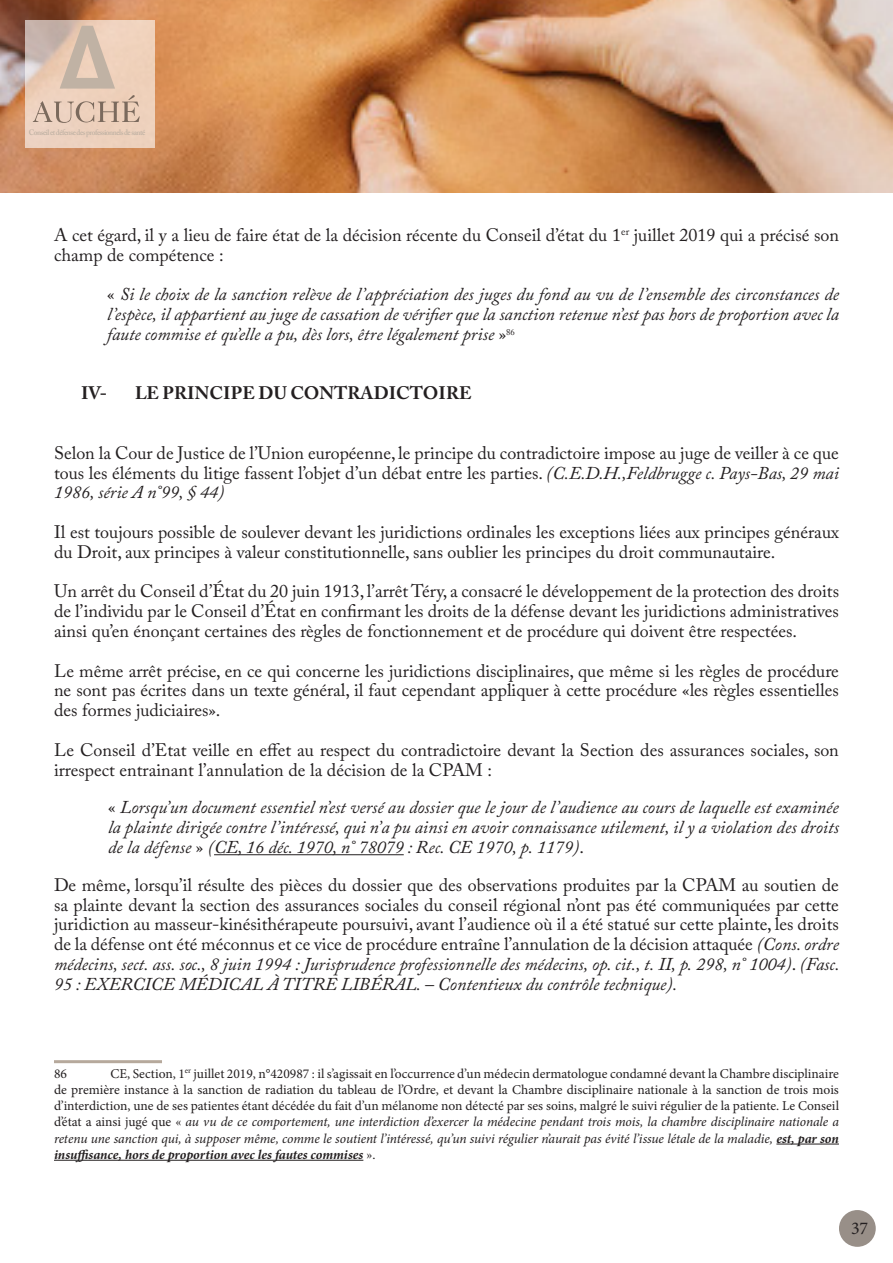
<style>
.page{position:relative;width:893px;height:1263px;background:#fff}
.page>*{position:absolute;margin:0;border:0;box-sizing:border-box;transform-origin:0 0}
.t1{font:18px/19.8px "Adobe Caslon Pro";color:#231f20;text-align:justify}
.t2{font:italic 18px/19.8px "Adobe Caslon Pro";color:#231f20;text-align:justify}
.t3{font:700 18px "Adobe Caslon Pro";color:#231f20}
.t4{font:18px "Minion Pro";color:#231f20}
.Style_de_paragraphe_2{font:13.5px/16.2px "Minion Pro";color:#231f20;text-align:justify}
.t5{font:600 7.95px "Adobe Caslon Pro";letter-spacing:-.06em;color:#c0b2a4;scale:.93 1}
.s1{font-style:normal}
.s2{font-style:italic}
.s3{font-weight:700;font-style:italic}
</style>
<div class="page">
<img style="left:0;top:0;width:893px;height:193px">
<div style="left:839px;top:1210px;width:37px;height:37px;background:#988f88;border-radius:50%"></div>
<svg style="left:26px;top:21px;width:129px;height:127px;background:#e7ccb9"></svg>
<svg style="left:60px;top:26px;width:55px;height:63px;background:#d5bfad"></svg>
<svg style="left:33px;top:95px;width:107px;height:28px;background:#d7bdaa"></svg>
<hr style="left:214px;top:854px;width:190px;height:1px;background:#231f20">
<hr style="left:54px;top:1060px;width:108px;height:3px;background:#b6a99c">
<hr style="left:776px;top:1144px;width:63px;height:1px;background:#231f20">
<hr style="left:54px;top:1160px;width:309px;height:1px;background:#231f20">
<p class="t5" style="left:29px;top:128px;width:127px">Conseil et défense des professionnels de santé</p>
<p class="t1" style="left:54px;top:225px;width:786px">A cet égard, il y a lieu de faire état de la décision récente du Conseil d’état du 1<sup>er</sup> juillet 2019 qui a précisé son champ de compétence :</p>
<p class="t2" style="left:107px;top:284px;width:733px"><span class="s1">«</span> Si le choix de la sanction relève de l’appréciation des juges du fond au vu de l’ensemble des circonstances de l’espèce, il appartient au juge de cassation de vérifier que la sanction retenue n’est pas hors de proportion avec la faute commise et qu’elle a pu, dès lors, être légalement prise <span class="s1">»</span><sup>86</sup></p>
<p class="t3" style="left:81px;top:382px;width:27px">IV-</p>
<p class="t3" style="left:135px;top:382px;width:338px">LE PRINCIPE DU CONTRADICTOIRE</p>
<p class="t1" style="left:54px;top:443px;width:786px">Selon la Cour de Justice de l’Union européenne, le principe du contradictoire impose au juge de veiller à ce que tous les éléments du litige fassent l’objet d’un débat entre les parties. <span class="s2">(C.E.D.H.,Feldbrugge c. Pays-Bas, 29 mai 1986, série A n°99, § 44)</span></p>
<p class="t1" style="left:54px;top:522px;width:786px">Il est toujours possible de soulever devant les juridictions ordinales les exceptions liées aux principes généraux du Droit, aux principes à valeur constitutionnelle, sans oublier les principes du droit communautaire.</p>
<p class="t1" style="left:54px;top:581px;width:787px">Un arrêt du Conseil d’État du 20 juin 1913, l’arrêt Téry, a consacré le développement de la protection des droits de l’individu par le Conseil d’État en confirmant les droits de la défense devant les juridictions administratives ainsi qu’en énonçant certaines des règles de fonctionnement et de procédure qui doivent être respectées.</p>
<p class="t1" style="left:54px;top:660px;width:786px">Le même arrêt précise, en ce qui concerne les juridictions disciplinaires, que même si les règles de procédure ne sont pas écrites dans un texte général, il faut cependant appliquer à cette procédure «les règles essentielles des formes judiciaires».</p>
<p class="t1" style="left:54px;top:740px;width:786px">Le Conseil d’Etat veille en effet au respect du contradictoire devant la Section des assurances sociales, son irrespect entrainant l’annulation de la décision de la CPAM :</p>
<p class="t2" style="left:108px;top:797px;width:732px"><span class="s1">«</span> Lorsqu’un document essentiel n’est versé au dossier que le jour de l’audience au cours de laquelle est examinée la plainte dirigée contre l’intéressé, qui n’a pu ainsi en avoir connaissance utilement, il y a violation des droits de la défense <span class="s1">»</span> (CE, 16 déc. 1970, n° 78079 : Rec. CE 1970, p. 1179)<span class="s1">.</span></p>
<p class="t1" style="left:54px;top:875px;width:787px">De même, lorsqu’il résulte des pièces du dossier que des observations produites par la CPAM au soutien de sa plainte devant la section des assurances sociales du conseil régional n’ont pas été communiquées par cette juridiction au masseur-kinésithérapeute poursuivi, avant l’audience où il a été statué sur cette plainte, les droits de la défense ont été méconnus et ce vice de procédure entraîne l’annulation de la décision attaquée <span class="s2">(Cons. ordre médecins, sect. ass. soc., 8 juin 1994 : Jurisprudence professionnelle des médecins, op. cit., t. II, p. 298, n° 1004)</span>. <span class="s2">(Fasc.<br>95 : EXERCICE MÉDICAL À TITRE LIBÉRAL. – Contentieux du contrôle technique).</span></p>
<p class="Style_de_paragraphe_2" style="left:54px;top:1065px;width:787px;text-indent:56px">CE, Section, 1<sup>er</sup> juillet 2019, n°420987 : il s’agissait en l’occurrence d’un médecin dermatologue condamné devant la Chambre disciplinaire de première instance à la sanction de radiation du tableau de l’Ordre, et devant la Chambre disciplinaire nationale à la sanction de trois mois d’interdiction, une de ses patientes étant décédée du fait d’un mélanome non détecté par ses soins, malgré le suivi régulier de la patiente. Le Conseil d’état a ainsi jugé que « <span class="s2">au vu de ce comportement, une interdiction d’exercer la médecine pendant trois mois, la chambre disciplinaire nationale a retenu une sanction qui, à supposer même, comme le soutient l’intéressé, qu’un suivi régulier n’aurait pas évité l’issue létale de la maladie,</span> <span class="s3">est, par son insuffisance, hors de proportion avec les fautes commises</span> ».</p>
<p class="Style_de_paragraphe_2" style="left:54px;top:1065px;width:14px">86</p>
<p class="t4" style="left:851px;top:1216px;width:19px">37</p>
</div>
